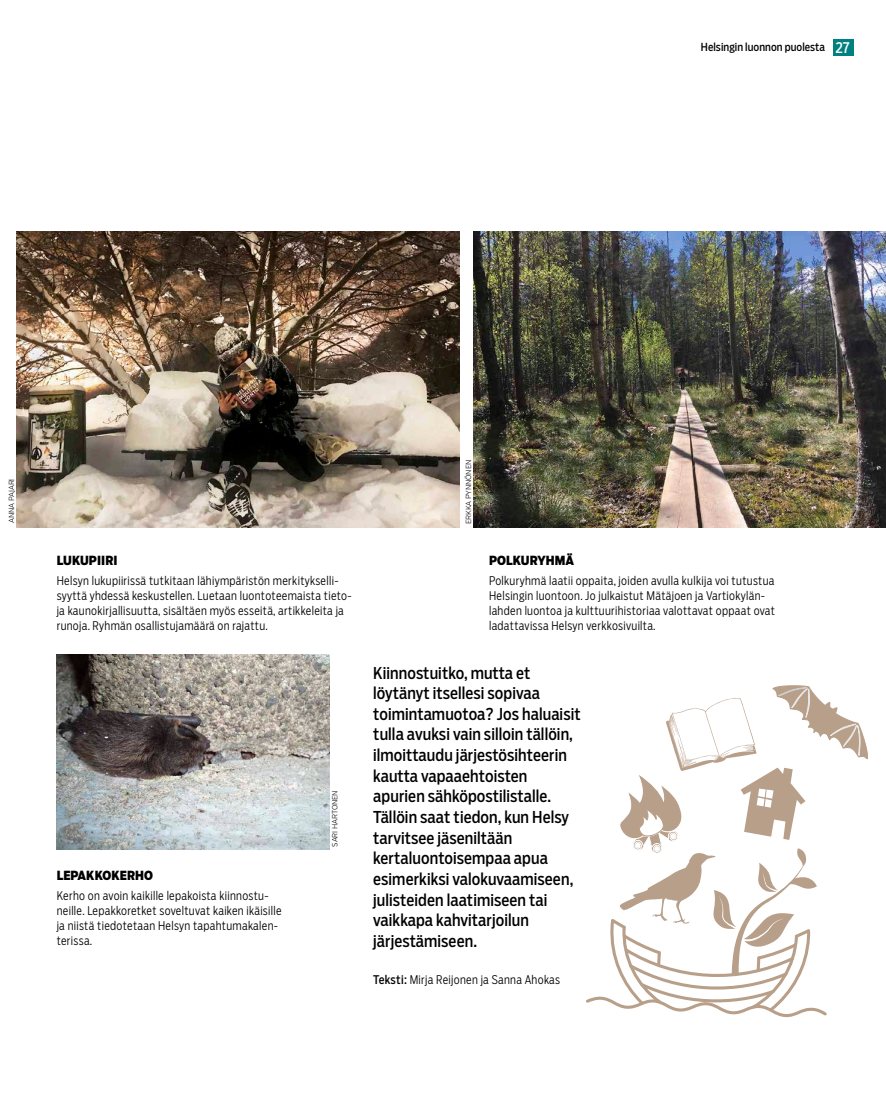
<style>
.page{position:relative;width:886px;height:1099px;background:#fff}
.page>*{position:absolute;margin:0;border:0;box-sizing:border-box;transform-origin:0 0}
.t1{font:16.25px/20.6px "Salvo Sans Cond";letter-spacing:.005em;color:#000}
.t2{font:900 12.5px "Salvo Sans Cond";letter-spacing:.005em;color:#000}
.t3{font:300 11.88px/15px "Salvo Sans Cond";letter-spacing:.025em;color:#000}
.t4{font:11px "Salvo Sans Cond";letter-spacing:.005em;color:#000}
.t5{font:300 7.5px "Verb";letter-spacing:-.015em;color:#000}
.s1{font-size:15px;color:#fff}
.s2{font-weight:400}
</style>
<div class="page">
<svg style="left:586px;top:685px;width:282px;height:333px"></svg>
<img style="left:16px;top:232px;width:443px;height:295px">
<img style="left:57px;top:654px;width:273px;height:195px">
<img style="left:474px;top:232px;width:412px;height:295px">
<div style="left:833px;top:40px;width:20px;height:16px;background:#00817f"></div>
<p class="t4" style="left:701px;top:40px;width:150px">Helsingin luonnon puolesta <span class="s1">27</span></p>
<p class="t5" style="left:7px;top:523px;width:46px;rotate:-90deg">ANNA PAJARI</p>
<p class="t2" style="left:57px;top:552px;width:62px">LUKUPIIRI</p>
<p class="t3" style="left:57px;top:573px;width:297px">Helsyn lukupiirissä tutkitaan lähiympäristön merkitykselli&shy;syyttä yhdessä keskustellen. Luetaan luontoteemaista tieto&shy;ja kaunokirjallisuutta, sisältäen myös esseitä, artikkeleita ja runoja. Ryhmän osallistujamäärä on rajattu.</p>
<p class="t2" style="left:57px;top:867px;width:98px">LEPAKKOKERHO</p>
<p class="t3" style="left:57px;top:888px;width:226px">Kerho on avoin kaikille lepakoista kiinnostu&shy;neille. Lepakkoretket soveltuvat kaiken ikäisille ja niistä tiedotetaan Helsyn tapahtumakalen&shy;terissa.</p>
<p class="t5" style="left:330px;top:846px;width:58px;rotate:-90deg">SARI HARTONEN</p>
<p class="t5" style="left:464px;top:524px;width:66px;rotate:-90deg">ERKKA PYNNÖNEN</p>
<p class="t2" style="left:489px;top:552px;width:87px">POLKURYHMÄ</p>
<p class="t3" style="left:489px;top:573px;width:287px">Polkuryhmä laatii oppaita, joiden avulla kulkija voi tutustua Helsingin luontoon. Jo julkaistut Mätäjoen ja Vartiokylän&shy;lahden luontoa ja kulttuurihistoriaa valottavat oppaat ovat ladattavissa Helsyn verkkosivuilta.</p>
<p class="t1" style="left:373px;top:662px;width:209px">Kiinnostuitko, mutta et löytänyt itsellesi sopivaa toimintamuotoa? Jos haluaisit tulla avuksi vain silloin tällöin, ilmoittaudu järjestösihteerin kautta vapaaehtoisten apurien sähköpostilistalle.<br>Tällöin saat tiedon, kun Helsy tarvitsee jäseniltään kertaluontoisempaa apua esimerkiksi valokuvaamiseen, julisteiden laatimiseen tai vaikkapa kahvitarjoilun järjestämiseen.</p>
<p class="t3" style="left:373px;top:971px;width:188px"><span class="s2">Teksti:</span> Mirja Reijonen ja Sanna Ahokas</p>
</div>
